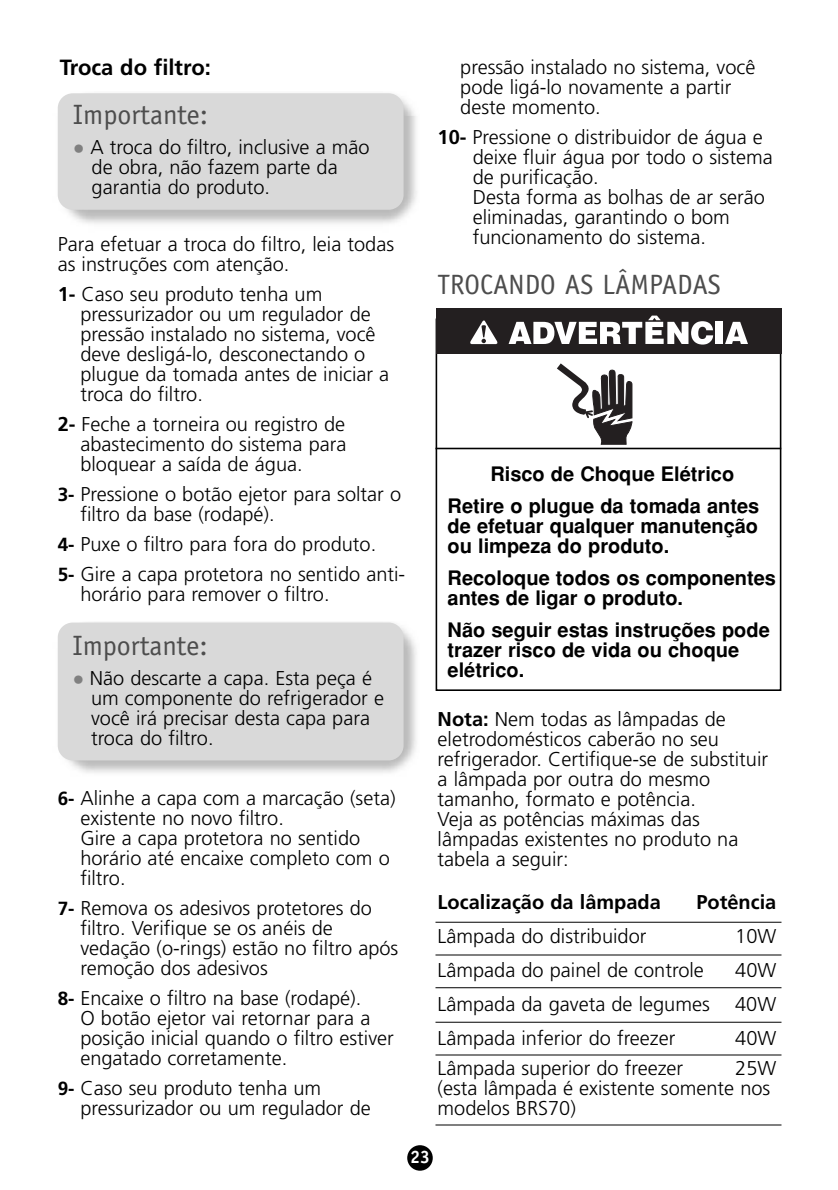
<style>
.page{position:relative;width:838px;height:1190px;background:#fff}
.page>*{position:absolute;margin:0;border:0;box-sizing:border-box;transform-origin:0 0}
.t1{font:28px "Officina Sans";color:#4d4d4d}
.t2{font:700 22px "Frutiger";color:#000}
.t3{font:300 20px/20px "Frutiger";color:#000}
.t4{font:700 20px/20px "Helvetica";color:#000}
.t5{font:700 20px "Frutiger";color:#000}
.t6{font:700 18px "Officina Sans";color:#fff}
.s1{font-weight:400;font-size:24px;color:#808080}
.s2{font-weight:700}
.s3{font-weight:700;font-size:19px}
</style>
<div class="page">
<div style="left:407px;top:1145px;width:26px;height:26px;background:#000;border-radius:50%"></div>
<div style="left:58px;top:93px;width:346px;height:117px;background:#d9d9d9;border-radius:15px"></div>
<img style="left:57px;top:622px;width:360px;height:50px">
<div style="left:58px;top:623px;width:346px;height:137px;background:#d9d9d9;border-radius:15px"></div>
<div style="left:436px;top:309px;width:345px;height:45px;background:#231f20"></div>
<div style="left:716px;top:322px;width:7px;height:22px;background:#fff"></div>
<svg style="left:725px;top:322px;width:23px;height:22px"></svg>
<svg style="left:470px;top:320px;width:28px;height:24px"></svg>
<svg style="left:509px;top:316px;width:204px;height:375px"></svg>
<hr style="left:436px;top:448px;width:345px;height:1px;background:#000">
<hr style="left:436px;top:922px;width:346px;height:1px;background:#000">
<hr style="left:436px;top:954px;width:346px;height:1px;background:#000">
<hr style="left:436px;top:987px;width:346px;height:1px;background:#000">
<hr style="left:436px;top:1022px;width:346px;height:1px;background:#000">
<hr style="left:436px;top:1054px;width:346px;height:1px;background:#000">
<hr style="left:436px;top:1124px;width:346px;height:1px;background:#000">
<p class="t2" style="left:60px;top:59px;width:153px">Troca do filtro:</p>
<h1 class="t1" style="left:73px;top:104px;width:137px">Importante:</h1>
<p class="t3" style="left:92px;top:139px;width:279px;text-indent:-19px"><span class="s1">•</span> A troca do filtro, inclusive a mão de obra, não fazem parte da garantia do produto.</p>
<p class="t3" style="left:58px;top:236px;width:338px">Para efetuar a troca do filtro, leia todas as instruções com atenção.</p>
<p class="t3" style="left:80px;top:286px;width:310px;text-indent:-23px"><span class="s2">1-</span> Caso seu produto tenha um pressurizador ou um regulador de pressão instalado no sistema, você deve desligá-lo, desconectando o plugue da tomada antes de iniciar a troca do filtro.</p>
<p class="t3" style="left:80px;top:416px;width:268px;text-align:justify;text-indent:-23px"><span class="s2">2-</span> Feche a torneira ou registro de abastecimento do sistema para bloquear a saída de água.</p>
<p class="t3" style="left:80px;top:486px;width:322px;text-indent:-23px"><span class="s3">3-</span> Pressione o botão ejetor para soltar o filtro da base (rodapé).</p>
<p class="t3" style="left:58px;top:531px;width:349px;line-height:30px"><span class="s3">4-</span> Puxe o filtro para fora do produto.<br><span class="s3">5-</span> Gire a capa protetora no sentido anti-</p>
<p class="t3" style="left:80px;top:586px;width:251px">horário para remover o filtro.</p>
<h1 class="t1" style="left:72px;top:635px;width:137px">Importante:</h1>
<p class="t3" style="left:91px;top:670px;width:294px;text-indent:-19px"><span class="s1">•</span> Não descarte a capa. Esta peça é um componente do refrigerador e você irá precisar desta capa para troca do filtro.</p>
<p class="t3" style="left:80px;top:789px;width:317px;text-indent:-23px"><span class="s3">6-</span> Alinhe a capa com a marcação (seta) existente no novo filtro.<br>Gire a capa protetora no sentido horário até encaixe completo com o filtro.</p>
<p class="t3" style="left:80px;top:899px;width:319px;text-indent:-23px"><span class="s3">7-</span> Remova os adesivos protetores do filtro. Verifique se os anéis de vedação (o-rings) estão no filtro após remoção dos adesivos</p>
<p class="t3" style="left:80px;top:989px;width:315px;text-indent:-23px"><span class="s3">8-</span> Encaixe o filtro na base (rodapé).<br>O botão ejetor vai retornar para a posição inicial quando o filtro estiver engatado corretamente.</p>
<p class="t3" style="left:80px;top:1079px;width:292px;text-indent:-23px"><span class="s3">9-</span> Caso seu produto tenha um pressurizador ou um regulador de</p>
<p class="t3" style="left:460px;top:58px;width:297px">pressão instalado no sistema, você pode ligá-lo novamente a partir deste momento.</p>
<p class="t3" style="left:473px;top:128px;width:302px;text-indent:-35px"><span class="s2">10-</span> Pressione o distribuidor de água e deixe fluir água por todo o sistema de purificação.<br>Desta forma as bolhas de ar serão eliminadas, garantindo o bom funcionamento do sistema.</p>
<h1 class="t1" style="left:438px;top:274px;width:285px">TROCANDO AS LÂMPADAS</h1>
<p class="t4" style="left:448px;top:460px;width:313px;line-height:32px;text-indent:43px">Risco de Choque Elétrico<br>Retire o plugue da tomada antes</p>
<p class="t4" style="left:448px;top:518px;width:312px">de efetuar qualquer manutenção ou limpeza do produto.</p>
<p class="t4" style="left:448px;top:570px;width:330px">Recoloque todos os componentes antes de ligar o produto.</p>
<p class="t4" style="left:448px;top:622px;width:324px">Não seguir estas instruções pode trazer risco de vida ou choque elétrico.</p>
<p class="t3" style="left:438px;top:711px;width:332px"><span class="s2">Nota:</span> Nem todas as lâmpadas de eletrodomésticos caberão no seu refrigerador. Certifique-se de substituir a lâmpada por outra do mesmo tamanho, formato e potência.<br>Veja as potências máximas das lâmpadas existentes no produto na tabela a seguir:</p>
<p class="t5" style="left:438px;top:894px;width:225px">Localização da lâmpada</p>
<p class="t5" style="left:696px;top:894px;width:82px">Potência</p>
<p class="t3" style="left:438px;top:928px;width:210px">Lâmpada do distribuidor</p>
<p class="t3" style="left:735px;top:928px;width:43px">10W</p>
<p class="t3" style="left:438px;top:962px;width:268px">Lâmpada do painel de controle</p>
<p class="t3" style="left:735px;top:962px;width:43px">40W</p>
<p class="t3" style="left:438px;top:996px;width:274px">Lâmpada da gaveta de legumes</p>
<p class="t3" style="left:735px;top:996px;width:43px">40W</p>
<p class="t3" style="left:438px;top:1030px;width:239px">Lâmpada inferior do freezer</p>
<p class="t3" style="left:735px;top:1030px;width:43px">40W</p>
<p class="t3" style="left:438px;top:1060px;width:247px">Lâmpada superior do freezer</p>
<p class="t3" style="left:438px;top:1060px;width:340px;text-indent:298px">25W (esta lâmpada é existente somente nos modelos BRS70)</p>
<p class="t6" style="left:410px;top:1150px;width:22px">23</p>
</div>
